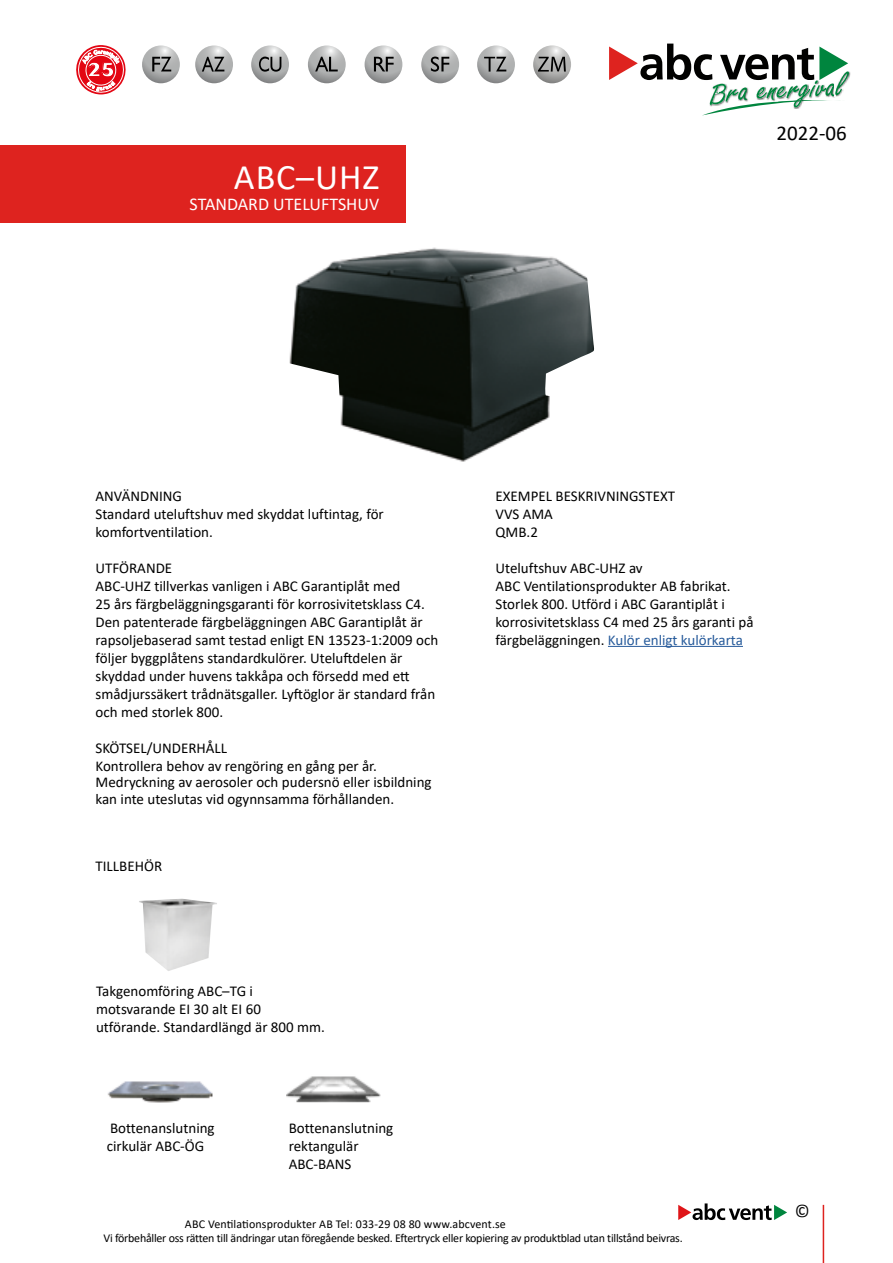
<style>
.page{position:relative;width:893px;height:1263px;background:#fff}
.page>*{position:absolute;margin:0;border:0;box-sizing:border-box;transform-origin:0 0}
.t1{font:36px "Calibri";letter-spacing:.025em;color:#fff}
.t2{font:21px "Calibri";color:#000}
.t3{font:800 19.5px "Cosmos";color:#fff}
.t4{font:18px "Calibri";color:#fff}
.t5{font:18px "Calibri";color:#000}
.t6{font:15px/18px "Calibri";color:#000}
.t7{font:12px "Calibri";letter-spacing:-.02em;color:#000}
.t8{font:12px "Calibri";letter-spacing:.01em;color:#000}
.s1{color:#275b9b}
</style>
<div class="page">
<hr style="left:823px;top:1205px;width:1px;height:58px;background:#de231f">
<svg style="left:678px;top:1203px;width:109px;height:17px"></svg>
<hr style="left:608px;top:646px;width:135px;height:1px;background:#275b9b">
<div style="left:0;top:145px;width:406px;height:78px;background:#de231f"></div>
<img style="left:289px;top:247px;width:305px;height:215px">
<img style="left:139px;top:899px;width:78px;height:72px">
<img style="left:107px;top:1081px;width:106px;height:22px">
<img style="left:287px;top:1076px;width:93px;height:27px">
<svg style="left:609px;top:44px;width:240px;height:71px"></svg>
<svg style="left:142px;top:45px;width:38px;height:38px"></svg>
<svg style="left:152px;top:57px;width:19px;height:14px"></svg>
<svg style="left:195px;top:45px;width:38px;height:38px"></svg>
<svg style="left:202px;top:57px;width:22px;height:15px"></svg>
<svg style="left:251px;top:45px;width:38px;height:38px"></svg>
<svg style="left:259px;top:57px;width:22px;height:15px"></svg>
<svg style="left:308px;top:45px;width:38px;height:38px"></svg>
<svg style="left:315px;top:57px;width:23px;height:14px"></svg>
<svg style="left:365px;top:45px;width:37px;height:38px"></svg>
<svg style="left:374px;top:57px;width:20px;height:14px"></svg>
<svg style="left:421px;top:45px;width:38px;height:38px"></svg>
<svg style="left:431px;top:57px;width:18px;height:15px"></svg>
<svg style="left:477px;top:45px;width:38px;height:38px"></svg>
<svg style="left:484px;top:57px;width:22px;height:15px"></svg>
<svg style="left:533px;top:45px;width:38px;height:38px"></svg>
<svg style="left:538px;top:57px;width:28px;height:15px"></svg>
<svg style="left:76px;top:45px;width:50px;height:50px"></svg>
<h3 class="t3" style="left:88px;top:58px;width:29px">25</h3>
<h1 class="t1" style="left:234px;top:152px;width:147px">ABC–UHZ</h1>
<p class="t4" style="left:190px;top:191px;width:191px">STANDARD UTELUFTSHUV</p>
<h2 class="t2" style="left:776px;top:118px;width:72px">2022-06</h2>
<p class="t6" style="left:96px;top:486px;width:290px">ANVÄNDNING<br>Standard uteluftshuv med skyddat luftintag, för komfortventilation.</p>
<p class="t6" style="left:96px;top:558px;width:344px">UTFÖRANDE<br>ABC-UHZ tillverkas vanligen i ABC Garantiplåt med<br>25 års färgbeläggningsgaranti för korrosivitetsklass C4.<br>Den patenterade färgbeläggningen ABC Garantiplåt är rapsoljebaserad samt testad enligt EN 13523-1:2009 och följer byggplåtens standardkulörer. Uteluftdelen är skyddad under huvens takkåpa och försedd med ett smådjurssäkert trådnätsgaller. Lyftöglor är standard från och med storlek 800.</p>
<p class="t6" style="left:96px;top:738px;width:283px">SKÖTSEL/UNDERHÅLL<br>Kontrollera behov av rengöring en gång per år.</p>
<p class="t6" style="left:96px;top:774px;width:338px;line-height:16.5px">Medryckning av aerosoler och pudersnö eller isbildning kan inte uteslutas vid ogynnsamma förhållanden.</p>
<p class="t6" style="left:96px;top:857px;width:68px">TILLBEHÖR</p>
<p class="t6" style="left:495px;top:486px;width:181px">EXEMPEL BESKRIVNINGSTEXT<br>VVS AMA<br>QMB.2</p>
<p class="t6" style="left:495px;top:558px;width:260px">Uteluftshuv ABC-UHZ av<br>ABC Ventilationsprodukter AB fabrikat.<br>Storlek 800. Utförd i ABC Garantiplåt i korrosivitetsklass C4 med 25 års garanti på färgbeläggningen. <span class="s1">Kulör enligt kulörkarta</span></p>
<p class="t6" style="left:96px;top:982px;width:230px">Takgenomföring ABC–TG i motsvarande EI 30 alt EI 60 utförande. Standardlängd är 800 mm.</p>
<p class="t6" style="left:107px;top:1118px;width:109px">Bottenanslutning cirkulär ABC-ÖG</p>
<p class="t6" style="left:289px;top:1118px;width:106px">Bottenanslutning rektangulär<br>ABC-BANS</p>
<p class="t8" style="left:185px;top:1215px;width:322px">ABC Ventilationsprodukter AB Tel: 033-29 08 80 www.abcvent.se</p>
<p class="t7" style="left:103px;top:1229px;width:581px">Vi förbehåller oss rätten till ändringar utan föregående besked. Eftertryck eller kopiering av produktblad utan tillstånd beivras.</p>
<p class="t5" style="left:795px;top:1198px;width:17px">©</p>
</div>
